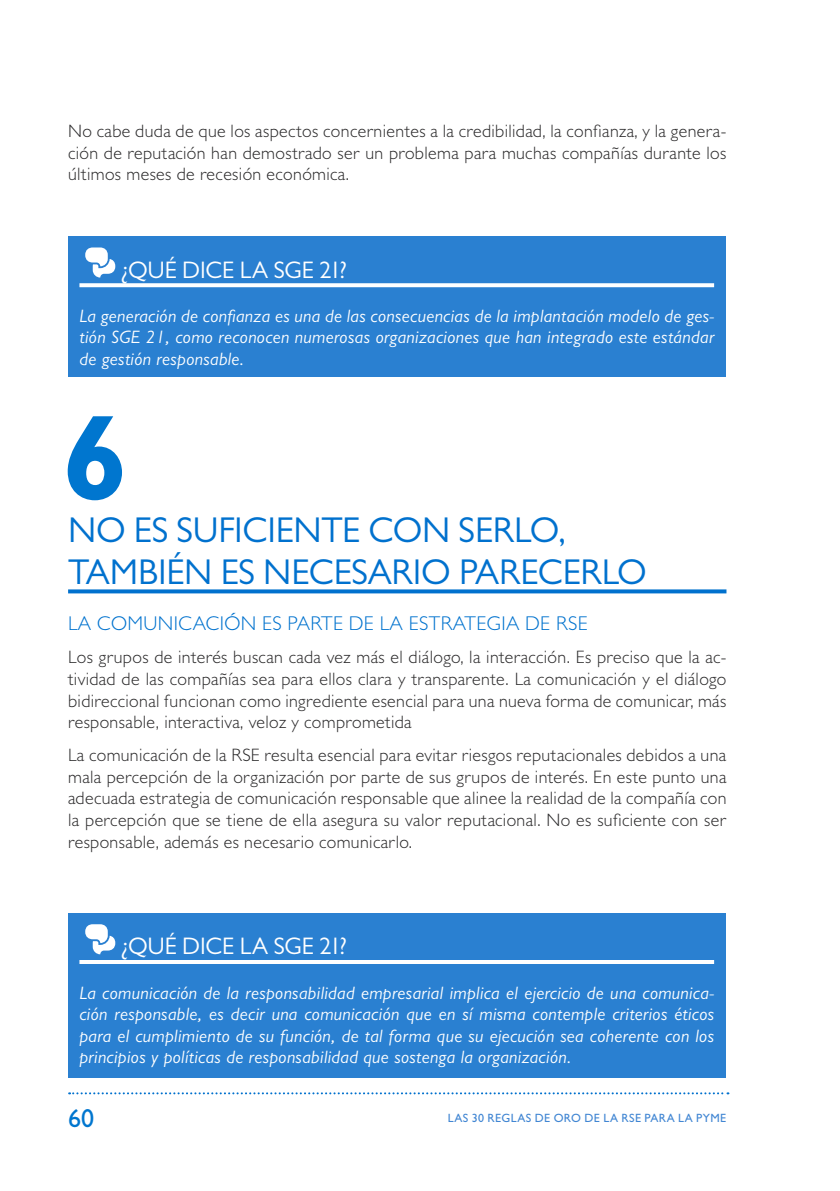
<style>
.page{position:relative;width:840px;height:1191px;background:#fff}
.page>*{position:absolute;margin:0;border:0;box-sizing:border-box;transform-origin:0 0}
.t1{font:700 120px "Gill Sans MT Pro";color:#0076cf}
.t2{font:36px "Gill Sans MT Pro";letter-spacing:-.01em;color:#0071ce}
.t3{font:500 26px "Gill Sans MT Pro";color:#0076cf}
.t4{font:24px "Gill Sans MT Pro";letter-spacing:-.005em;color:#fff}
.t5{font:300 20px "Gill Sans MT Pro";letter-spacing:.02em;color:#0072ce}
.t6{font:300 18px/21.6px "Gill Sans MT Pro";letter-spacing:.02em;color:#292829;text-align:justify}
.t7{font:italic 18px/21.6px "Gill Sans MT Pro";letter-spacing:.02em;color:#fff;text-align:justify}
.t8{font:500 12px "Gill Sans MT Pro";letter-spacing:.03em;color:#4186d3}
</style>
<div class="page">
<svg style="left:69px;top:1092px;width:659px;height:2px"></svg>
<div style="left:68px;top:236px;width:657px;height:140px;background:#2a80d1"></div>
<svg style="left:79px;top:283px;width:634px;height:4px;background:#f2f7fc"></svg>
<svg style="left:85px;top:247px;width:30px;height:30px"></svg>
<div style="left:68px;top:913px;width:657px;height:164px;background:#2a80d1"></div>
<hr style="left:79px;top:960px;width:634px;height:4px;background:#fff">
<svg style="left:85px;top:924px;width:30px;height:30px"></svg>
<svg style="left:68px;top:589px;width:658px;height:4px;background:#1b80d3"></svg>
<p class="t6" style="left:68px;top:120px;width:659px">No cabe duda de que los aspectos concernientes a la credibilidad, la confianza, y la genera&shy;ción de reputación han demostrado ser un problema para muchas compañías durante los últimos meses de recesión económica.</p>
<h3 class="t4" style="left:121px;top:255px;width:75px">¿QUÉ DICE</h3>
<h3 class="t4" style="left:239px;top:255px;width:109px">LA SGE 21?</h3>
<p class="t7" style="left:79px;top:305px;width:636px">La generación de confianza es una de las consecuencias de la implantación modelo de ges&shy;tión SGE 21, como reconocen numerosas organizaciones que han integrado este estándar de gestión responsable.</p>
<h1 class="t1" style="left:62px;top:384px;width:68px">6</h1>
<h2 class="t2" style="left:68px;top:508px;width:181px">NO ESSUFICIE</h2>
<h2 class="t2" style="left:293px;top:508px;width:186px">NTECON SERLO</h2>
<h2 class="t2" style="left:557px;top:508px;width:10px">,</h2>
<h2 class="t2" style="left:68px;top:550px;width:244px">TAMBIÉN ES NECESARIO</h2>
<h2 class="t2" style="left:459px;top:550px;width:39px">PARECERLO</h2>
<p class="t5" style="left:68px;top:611px;width:43px">La comunicaci</p>
<p class="t5" style="left:224px;top:611px;width:75px">ónes parte</p>
<p class="t5" style="left:349px;top:611px;width:72px">delaestrategia</p>
<p class="t5" style="left:525px;top:611px;width:64px">de RSE</p>
<p class="t6" style="left:68px;top:646px;width:659px">Los grupos de interés buscan cada vez más el diálogo, la interacción. Es preciso que la ac&shy;tividad de las compañías sea para ellos clara y transparente. La comunicación y el diálogo bidireccional funcionan como ingrediente esencial para una nueva forma de comunicar, más responsable, interactiva, veloz y comprometida</p>
<p class="t6" style="left:68px;top:744px;width:659px">La comunicación de la RSE resulta esencial para evitar riesgos reputacionales debidos a una mala percepción de la organización por parte de sus grupos de interés. En este punto una adecuada estrategia de comunicación responsable que alinee la realidad de la compañía con la percepción que se tiene de ella asegura su valor reputacional. No es suficiente con ser responsable, además es necesario comunicarlo.</p>
<h3 class="t4" style="left:121px;top:932px;width:75px">¿QUÉ DICE</h3>
<h3 class="t4" style="left:239px;top:932px;width:109px">LA SGE 21?</h3>
<p class="t7" style="left:79px;top:981px;width:636px">La comunicación de la responsabilidad empresarial implica el ejercicio de una comunica&shy;ción responsable, es decir una comunicación que en sí misma contemple criterios éticos para el cumplimiento de su función, de tal forma que su ejecución sea coherente con los principios y políticas de responsabilidad que sostenga la organización.</p>
<h3 class="t3" style="left:68px;top:1102px;width:28px">60</h3>
<p class="t8" style="left:447px;top:1110px;width:181px">LAS 30 REGLAS DE ORO DE LA RSE</p>
<p class="t8" style="left:644px;top:1110px;width:83px">PARA LA PYME</p>
</div>
